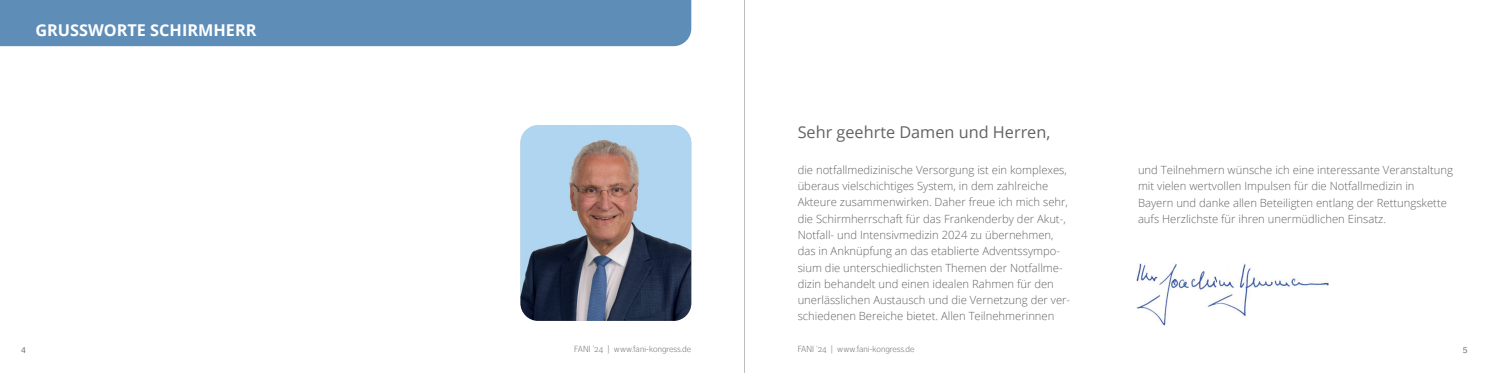
<style>
.page{position:relative;width:1489px;height:373px;background:#fff}
.page>*{position:absolute;margin:0;border:0;box-sizing:border-box;transform-origin:0 0}
.t1{font:16.25px "Open Sans";color:#636366}
.t2{font:700 16.25px "Open Sans";color:#fff}
.Text{font:300 11.25px/16.2px "Open Sans";color:#636366}
.t3{font:300 8.75px "Dagny Pro";color:#6c6d70}
.t4{font:8.75px "Dagny Pro";color:#6c6d70}
</style>
<div class="page">
<hr style="left:744px;top:0;width:1px;height:372px;background:#bcbdc0">
<img style="left:1136px;top:263px;width:192px;height:61px">
<img style="left:520px;top:125px;width:171px;height:195px">
<div style="left:0;top:0;width:691px;height:46px;background:#5e8db8"></div>
<p class="t2" style="left:35px;top:18px;width:222px">GRUSSWORTE SCHIRMHERR</p>
<p class="t1" style="left:797px;top:120px;width:254px">Sehr geehrte Damen und Herren,</p>
<p class="Text" style="left:797px;top:161px;width:273px">die notfallmedizinische Versorgung ist ein komplexes, überaus vielschichtiges System, in dem zahlreiche Akteure zusammenwirken. Daher freue ich mich sehr, die Schirmherrschaft für das Frankenderby der Akut-, Notfall- und Intensivmedizin 2024 zu übernehmen, das in Anknüpfung an das etablierte Adventssympo-- sium die unterschiedlichsten Themen der Notfallme&shy;dizin behandelt und einen idealen Rahmen für den unerlässlichen Austausch und die Vernetzung der ver&shy;schiedenen Bereiche bietet. Allen Teilnehmerinnen</p>
<p class="Text" style="left:1137px;top:161px;width:316px">und Teilnehmern wünsche ich eine interessante Veranstaltung mit vielen wertvollen Impulsen für die Notfallmedizin in<br>Bayern und danke allen Beteiligten entlang der Rettungskette aufs Herzlichste für ihren unermüdlichen Einsatz.</p>
<p class="t4" style="left:21px;top:343px;width:6px">4</p>
<p class="t3" style="left:574px;top:343px;width:118px">FANI ’24 | www.fani-kongress.de</p>
<p class="t3" style="left:797px;top:343px;width:118px">FANI ’24 | www.fani-kongress.de</p>
<p class="t4" style="left:1462px;top:343px;width:6px">5</p>
</div>
